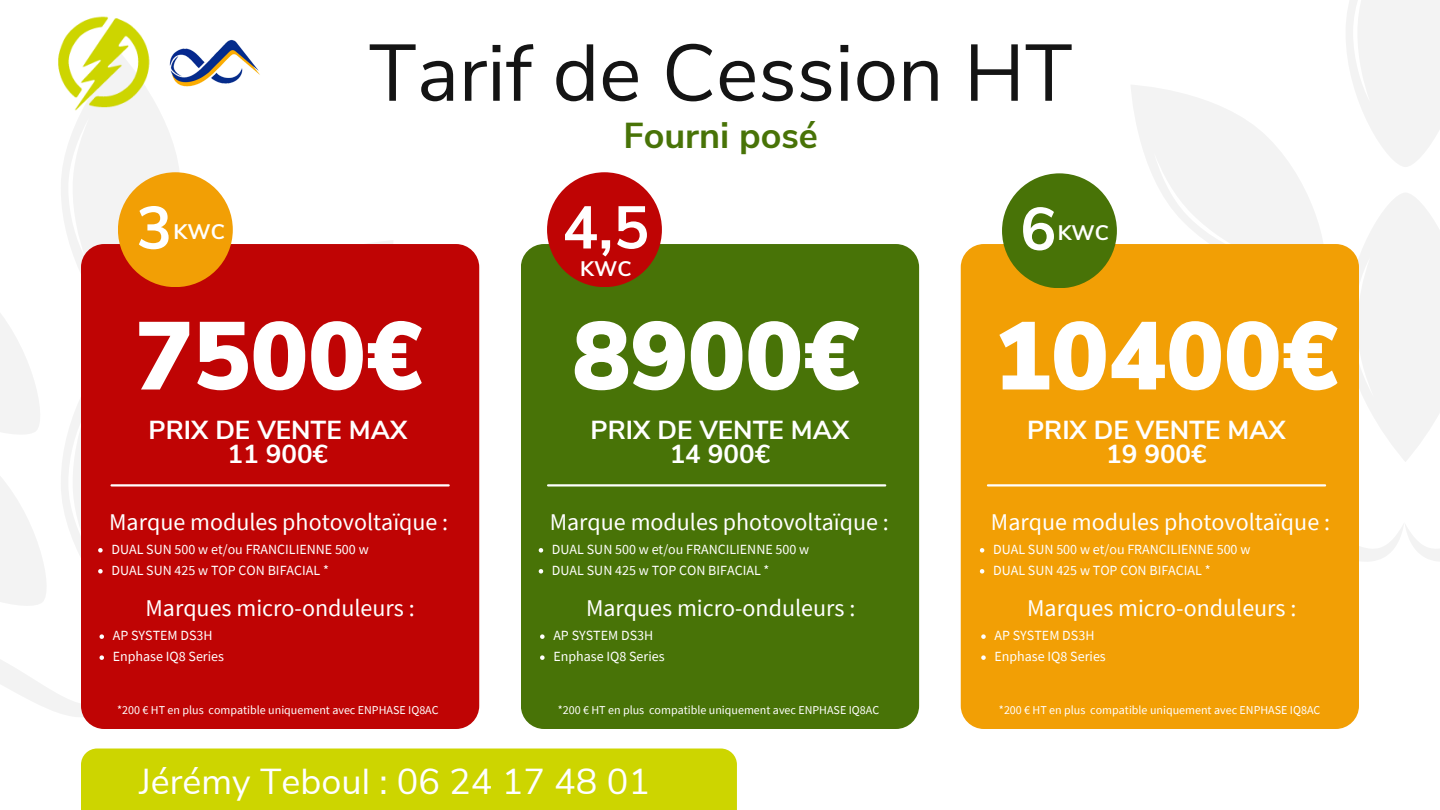
<style>
.page{position:relative;width:1440px;height:810px;background:#fff}
.page>*{position:absolute;margin:0;border:0;box-sizing:border-box;transform-origin:0 0}
.t1{font:900 96px "Nunito Sans";color:#fff}
.t2{font:80px "Nunito Sans";color:#141414}
.t3{font:700 60px "Nunito Sans";color:#fff}
.t4{font:36px "Nunito Sans";color:#fff}
.t5{font:700 36px "Nunito Sans";color:#487307}
.t6{font:700 26px/24px "Nunito Sans";color:#fff;text-align:center}
.t7{font:24px "Source Sans Pro";color:#fff}
.t8{font:700 21px "Nunito Sans";color:#fff}
.t9{font:14px "Source Sans Pro";color:#fff}
.t10{font:12px "Source Sans Pro";color:#fff}
</style>
<div class="page">
<svg style="left:1346px;top:0;width:94px;height:167px"></svg>
<svg style="left:1346px;top:193px;width:94px;height:269px"></svg>
<svg style="left:1131px;top:85px;width:192px;height:159px"></svg>
<svg style="left:1359px;top:525px;width:81px;height:36px"></svg>
<svg style="left:61px;top:129px;width:118px;height:143px"></svg>
<svg style="left:0;top:314px;width:46px;height:292px"></svg>
<div style="left:521px;top:244px;width:398px;height:485px;background:#487307;border-radius:23px"></div>
<div style="left:961px;top:244px;width:398px;height:485px;background:#f29f05;border-radius:23px"></div>
<div style="left:81px;top:244px;width:398px;height:485px;background:#bf0404;border-radius:23px"></div>
<svg style="left:61px;top:398px;width:51px;height:176px"></svg>
<hr style="left:112px;top:484px;width:337px;height:3px;background:#fff">
<hr style="left:548px;top:484px;width:337px;height:3px;background:#fff">
<hr style="left:988px;top:484px;width:337px;height:3px;background:#fff">
<div style="left:118px;top:172px;width:115px;height:115px;background:#f29f05;border-radius:50%"></div>
<svg style="left:0;top:634px;width:104px;height:83px"></svg>
<svg style="left:539px;top:548px;width:4px;height:5px"></svg>
<svg style="left:539px;top:569px;width:4px;height:5px"></svg>
<svg style="left:540px;top:634px;width:5px;height:5px"></svg>
<svg style="left:540px;top:655px;width:5px;height:5px"></svg>
<svg style="left:980px;top:548px;width:4px;height:5px"></svg>
<svg style="left:980px;top:569px;width:4px;height:5px"></svg>
<svg style="left:981px;top:634px;width:5px;height:5px"></svg>
<svg style="left:981px;top:655px;width:5px;height:5px"></svg>
<div style="left:547px;top:172px;width:115px;height:115px;background:#bf0404;border-radius:50%"></div>
<div style="left:1002px;top:173px;width:115px;height:115px;background:#487307;border-radius:50%"></div>
<img style="left:169px;top:39px;width:91px;height:47px">
<img style="left:58px;top:16px;width:109px;height:113px">
<div style="left:81px;top:748px;width:656px;height:62px;background:#cdd500"></div>
<p class="t3" style="left:136px;top:188px;width:37px">3</p>
<p class="t8" style="left:174px;top:218px;width:53px">KWC</p>
<p class="t2" style="left:369px;top:20px;width:705px">Tarif de Cession HT</p>
<p class="t5" style="left:623px;top:112px;width:196px">Fourni posé</p>
<p class="t3" style="left:562px;top:188px;width:88px">4,5</p>
<p class="t3" style="left:1020px;top:189px;width:37px">6</p>
<p class="t8" style="left:1058px;top:219px;width:53px">KWC</p>
<h6 class="t8" style="left:580px;top:255px;width:53px">KWC</h6>
<p class="t1" style="left:135px;top:292px;width:290px">7500€</p>
<p class="t1" style="left:573px;top:292px;width:290px">8900€</p>
<p class="t1" style="left:994px;top:292px;width:347px">10400€</p>
<h2 class="t6" style="left:149px;top:419px;width:260px">PRIX DE VENTE MAX<br>11 900€</h2>
<p class="t7" style="left:109px;top:506px;width:341px">Marque modules photovoltaïque :</p>
<h4 class="t9" style="left:111px;top:540px;width:259px">DUAL SUN 500 w et/ou FRANCILIENNE 500 w</h4>
<h3 class="t9" style="left:111px;top:561px;width:219px">DUAL SUN 425 w TOP CON BIFACIAL *</h3>
<p class="t7" style="left:145px;top:593px;width:271px">Marques micro-onduleurs :</p>
<h1 class="t9" style="left:113px;top:627px;width:101px">AP SYSTEM DS3H</h1>
<h6 class="t9" style="left:113px;top:648px;width:113px">Enphase IQ8 Series</h6>
<p class="t10" style="left:117px;top:703px;width:323px">*200 € HT en plus compatible uniquement avec ENPHASE IQ8AC</p>
<p class="t6" style="left:591px;top:419px;width:260px">PRIX DE VENTE MAX<br>14 900€</p>
<h1 class="t6" style="left:1027px;top:418px;width:260px">PRIX DE VENTE MAX<br>19 900€</h1>
<p class="t7" style="left:550px;top:506px;width:341px">Marque modules photovoltaïque :</p>
<p class="t9" style="left:552px;top:540px;width:259px">DUAL SUN 500 w et/ou FRANCILIENNE 500 w</p>
<p class="t9" style="left:552px;top:561px;width:219px">DUAL SUN 425 w TOP CON BIFACIAL *</p>
<p class="t7" style="left:586px;top:593px;width:271px">Marques micro-onduleurs :</p>
<p class="t9" style="left:553px;top:627px;width:101px">AP SYSTEM DS3H</p>
<p class="t9" style="left:553px;top:648px;width:113px">Enphase IQ8 Series</p>
<h1 class="t10" style="left:558px;top:703px;width:323px">*200 € HT en plus compatible uniquement avec ENPHASE IQ8AC</h1>
<h6 class="t7" style="left:991px;top:506px;width:341px">Marque modules photovoltaïque :</h6>
<p class="t9" style="left:993px;top:540px;width:259px">DUAL SUN 500 w et/ou FRANCILIENNE 500 w</p>
<p class="t9" style="left:993px;top:561px;width:219px">DUAL SUN 425 w TOP CON BIFACIAL *</p>
<p class="t7" style="left:1027px;top:593px;width:271px">Marques micro-onduleurs :</p>
<p class="t9" style="left:995px;top:627px;width:101px">AP SYSTEM DS3H</p>
<p class="t9" style="left:995px;top:648px;width:113px">Enphase IQ8 Series</p>
<p class="t10" style="left:999px;top:703px;width:323px">*200 € HT en plus compatible uniquement avec ENPHASE IQ8AC</p>
<p class="t4" style="left:139px;top:757px;width:512px">Jérémy Teboul : 06 24 17 48 01</p>
</div>
